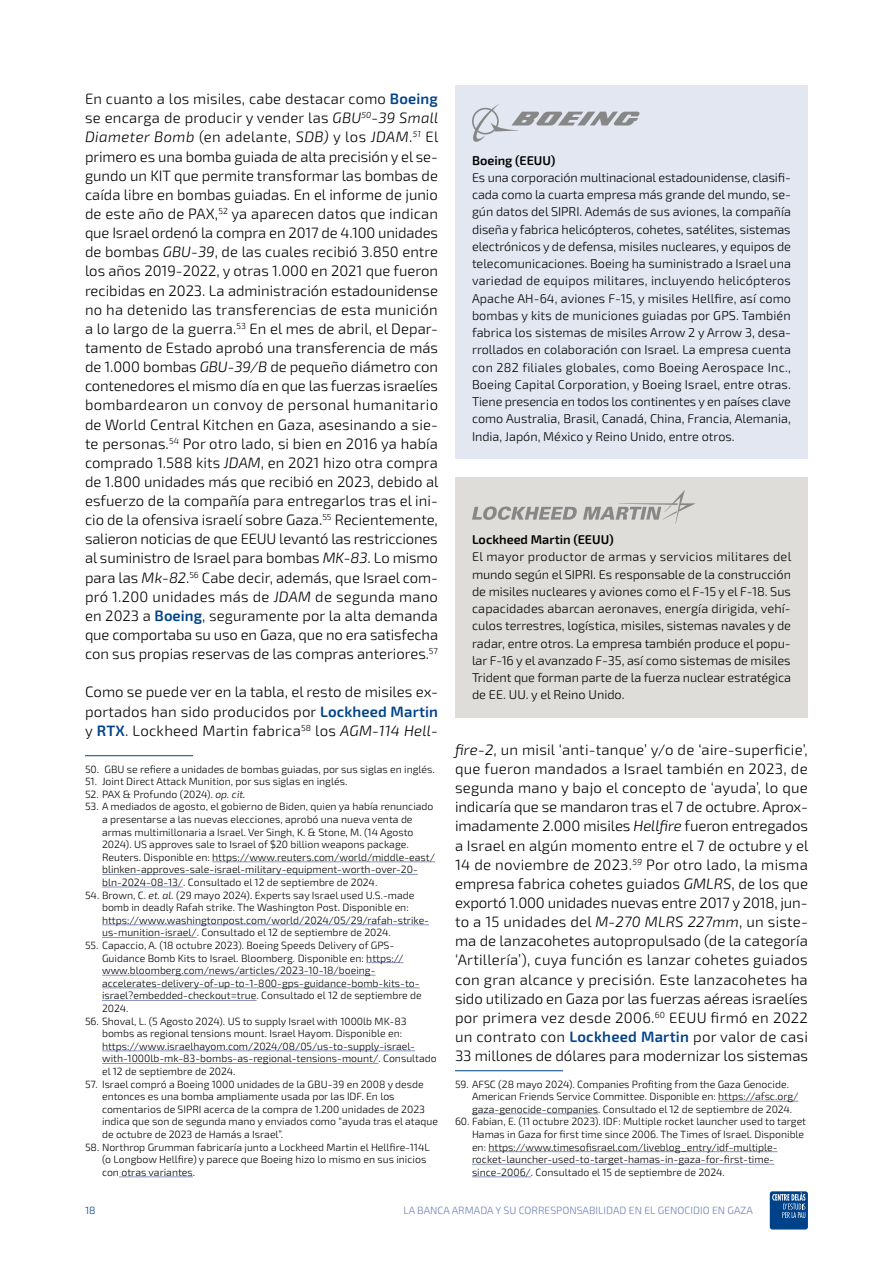
<style>
.page{position:relative;width:893px;height:1263px;background:#fff}
.page>*{position:absolute;margin:0;border:0;box-sizing:border-box;transform-origin:0 0}
.t1{font:300 15px/19.2px "Exo 2.0";color:#000;text-align:justify}
.t2{font:300 12.75px/17.2px "Exo 2.0";color:#000;text-align:justify}
.t3{font:600 12.75px "Exo 2.0";color:#000}
.t4{font:300 10.5px/12.6px "Exo 2.0";color:#000}
.t5{font:300 10.5px "Exo 2.0";color:#6d80b6}
.t6{font:300 10.5px "Exo 2.0";color:#004289}
.s1{font-weight:600;color:#004289}
.s2{font-style:italic}
</style>
<div class="page">
<div style="left:770px;top:1191px;width:38px;height:38px;background:#004289;border-radius:3px"></div>
<svg style="left:772px;top:1192px;width:33px;height:26px"></svg>
<hr style="left:85px;top:755px;width:108px;height:1px;background:#004289">
<hr style="left:212px;top:861px;width:223px;height:1px;background:#8693c2">
<hr style="left:102px;top:874px;width:316px;height:1px;background:#8693c2">
<hr style="left:102px;top:887px;width:81px;height:1px;background:#8693c2">
<hr style="left:102px;top:924px;width:327px;height:1px;background:#8693c2">
<hr style="left:102px;top:937px;width:95px;height:1px;background:#8693c2">
<hr style="left:366px;top:962px;width:37px;height:1px;background:#8693c2">
<hr style="left:102px;top:975px;width:274px;height:1px;background:#8693c2">
<hr style="left:102px;top:987px;width:318px;height:1px;background:#8693c2">
<hr style="left:102px;top:1000px;width:155px;height:1px;background:#8693c2">
<hr style="left:102px;top:1050px;width:313px;height:1px;background:#8693c2">
<hr style="left:102px;top:1063px;width:276px;height:1px;background:#8693c2">
<hr style="left:119px;top:1176px;width:74px;height:1px;background:#8693c2">
<hr style="left:455px;top:1070px;width:108px;height:1px;background:#004289">
<hr style="left:718px;top:1101px;width:80px;height:1px;background:#8693c2">
<hr style="left:472px;top:1113px;width:126px;height:1px;background:#8693c2">
<hr style="left:488px;top:1151px;width:290px;height:1px;background:#8693c2">
<hr style="left:472px;top:1164px;width:302px;height:1px;background:#8693c2">
<hr style="left:472px;top:1176px;width:59px;height:1px;background:#8693c2">
<div style="left:455px;top:86px;width:353px;height:373px;background:#e2e7f1"></div>
<svg style="left:472px;top:104px;width:168px;height:38px"></svg>
<div style="left:455px;top:477px;width:353px;height:241px;background:#deddda"></div>
<svg style="left:472px;top:506px;width:105px;height:14px"></svg>
<svg style="left:583px;top:490px;width:112px;height:34px"></svg>
<p class="t1" style="left:85px;top:90px;width:355px">En cuanto a los misiles, cabe destacar como <span class="s1">Boeing </span>se encarga de producir y vender las <span class="s2">GBU</span><sup>50</sup><span class="s2">-39 Small Diameter Bomb</span> (en adelante, <span class="s2">SDB)</span> y los <span class="s2">JDAM</span>.<sup>51</sup> El primero es una bomba guiada de alta precisión y el se&shy;gundo un KIT que permite transformar las bombas de caída libre en bombas guiadas. En el informe de junio de este año de PAX,<sup>52</sup> ya aparecen datos que indican que Israel ordenó la compra en 2017 de 4.100 unidades de bombas <span class="s2">GBU-39</span>, de las cuales recibió 3.850 entre los años 2019-2022, y otras 1.000 en 2021 que fueron recibidas en 2023. La administración estadounidense no ha detenido las transferencias de esta munición a lo largo de la guerra.<sup>53</sup> En el mes de abril, el Depar&shy;tamento de Estado aprobó una transferencia de más de 1.000 bombas <span class="s2">GBU-39/B</span> de pequeño diámetro con contenedores el mismo día en que las fuerzas israelíes bombardearon un convoy de personal humanitario de World Central Kitchen en Gaza, asesinando a sie&shy;te personas.<sup>54</sup> Por otro lado, si bien en 2016 ya había comprado 1.588 kits <span class="s2">JDAM</span>, en 2021 hizo otra compra de 1.800 unidades más que recibió en 2023, debido al esfuerzo de la compañía para entregarlos tras el ini&shy;cio de la ofensiva israelí sobre Gaza.<sup>55</sup> Recientemente, salieron noticias de que EEUU levantó las restricciones al suministro de Israel para bombas <span class="s2">MK-83</span>. Lo mismo para las <span class="s2">Mk-82</span>.<sup>56</sup> Cabe decir, además, que Israel com&shy;pró 1.200 unidades más de <span class="s2">JDAM</span> de segunda mano en 2023 a <span class="s1">Boeing</span>, seguramente por la alta demanda que comportaba su uso en Gaza, que no era satisfecha con sus propias reservas de las compras anteriores.<sup>57</sup></p>
<h1 class="t1" style="left:85px;top:683px;width:355px">Como se puede ver en la tabla, el resto de misiles ex&shy;portados han sido producidos por <span class="s1">Lockheed Martin </span>y <span class="s1">RTX</span>. Lockheed Martin fabrica<sup>58</sup> los <span class="s2">AGM-114 Hell-</span></h1>
<p class="t4" style="left:85px;top:763px;width:351px">50. GBU se refiere a unidades de bombas guiadas, por sus siglas en inglés.</p>
<p class="t4" style="left:85px;top:775px;width:264px">51. Joint Direct Attack Munition, por sus siglas en inglés.</p>
<p class="t4" style="left:85px;top:788px;width:162px">52. PAX &amp; Profundo (2024). <span class="s2">op. cit.</span></p>
<p class="t4" style="left:102px;top:801px;width:335px;text-indent:-17px">53. A mediados de agosto, el gobierno de Biden, quien ya había renunciado a presentarse a las nuevas elecciones, aprobó una nueva venta de armas multimillonaria a Israel. Ver Singh, K. &amp; Stone, M. (14 Agosto 2024). US approves sale to Israel of $20 billion weapons package.<br>Reuters. Disponible en: https://www.reuters.com/world/middle-east/ blinken-approves-sale-israel-military-equipment-worth-over-20- bln-2024-08-13/. Consultado el 12 de septiembre de 2024.</p>
<p class="t4" style="left:102px;top:889px;width:329px;text-indent:-17px">54. Brown, C. <span class="s2">et. al.</span> (29 mayo 2024). Experts say Israel used U.S.-made bomb in deadly Rafah strike. The Washington Post. Disponible en: https://www.washingtonpost.com/world/2024/05/29/rafah-strike&shy;us-munition-israel/. Consultado el 12 de septiembre de 2024.</p>
<p class="t4" style="left:102px;top:939px;width:321px;text-indent:-17px">55. Capaccio, A. (18 octubre 2023). Boeing Speeds Delivery of GPS-Guidance Bomb Kits to Israel. Bloomberg. Disponible en: https:// www.bloomberg.com/news/articles/2023-10-18/boeing&shy;accelerates-delivery-of-up-to-1-800-gps-guidance-bomb-kits-to&shy;israel?embedded-checkout=true. Consultado el 12 de septiembre de 2024.</p>
<p class="t4" style="left:102px;top:1015px;width:336px;text-indent:-17px">56. Shoval, L. (5 Agosto 2024). US to supply Israel with 1000lb MK-83 bombs as regional tensions mount. Israel Hayom. Disponible en: https://www.israelhayom.com/2024/08/05/us-to-supply-israel&shy;with-1000lb-mk-83-bombs-as-regional-tensions-mount/. Consultado el 12 de septiembre de 2024.</p>
<p class="t4" style="left:102px;top:1078px;width:337px;text-indent:-17px">57. Israel compró a Boeing 1000 unidades de la GBU-39 en 2008 y desde entonces es una bomba ampliamente usada por las IDF. En los comentarios de SIPRI acerca de la compra de 1.200 unidades de 2023 indica que son de segunda mano y enviados como “ayuda tras el ataque de octubre de 2023 de Hamás a Israel”.</p>
<p class="t4" style="left:102px;top:1141px;width:329px;text-indent:-17px">58. Northrop Grumman fabricaría junto a Lockheed Martin el Hellfire-114L (o Longbow Hellfire) y parece que Boeing hizo lo mismo en sus inicios con otras variantes.</p>
<p class="t3" style="left:472px;top:153px;width:85px">Boeing (EEUU)</p>
<p class="t2" style="left:472px;top:169px;width:320px">Es una corporación multinacional estadounidense, clasifi&shy;cada como la cuarta empresa más grande del mundo, se&shy;gún datos del SIPRI. Además de sus aviones, la compañía diseña y fabrica helicópteros, cohetes, satélites, sistemas electrónicos y de defensa, misiles nucleares, y equipos de telecomunicaciones. Boeing ha suministrado a Israel una variedad de equipos militares, incluyendo helicópteros Apache AH-64, aviones F-15, y misiles Hellfire, así como bombas y kits de municiones guiadas por GPS. También fabrica los sistemas de misiles Arrow 2 y Arrow 3, desa&shy;rrollados en colaboración con Israel. La empresa cuenta con 282 filiales globales, como Boeing Aerospace Inc., Boeing Capital Corporation, y Boeing Israel, entre otras.<br>Tiene presencia en todos los continentes y en países clave como Australia, Brasil, Canadá, China, Francia, Alemania, India, Japón, México y Reino Unido, entre otros.</p>
<p class="t3" style="left:472px;top:532px;width:143px">Lockheed Martin (EEUU)</p>
<p class="t2" style="left:472px;top:549px;width:321px">El mayor productor de armas y servicios militares del mundo según el SIPRI. Es responsable de la construcción de misiles nucleares y aviones como el F-15 y el F-18. Sus capacidades abarcan aeronaves, energía dirigida, vehí&shy;culos terrestres, logística, misiles, sistemas navales y de radar, entre otros. La empresa también produce el popu&shy;lar F-16 y el avanzado F-35, así como sistemas de misiles Trident que forman parte de la fuerza nuclear estratégica de EE. UU. y el Reino Unido.</p>
<p class="t1" style="left:455px;top:740px;width:355px"><span class="s2">fire-2</span>, un misil ‘anti-tanque’ y/o de ‘aire-superficie’, que fueron mandados a Israel también en 2023, de segunda mano y bajo el concepto de ‘ayuda’, lo que indicaría que se mandaron tras el 7 de octubre. Aprox&shy;imadamente 2.000 misiles <span class="s2">Hellfire</span> fueron entregados a Israel en algún momento entre el 7 de octubre y el 14 de noviembre de 2023.<sup>59</sup> Por otro lado, la misma empresa fabrica cohetes guiados <span class="s2">GMLRS</span>, de los que exportó 1.000 unidades nuevas entre 2017 y 2018, jun&shy;to a 15 unidades del <span class="s2">M-270 MLRS 227mm</span>, un siste&shy;ma de lanzacohetes autopropulsado (de la categoría ‘Artillería’), cuya función es lanzar cohetes guiados con gran alcance y precisión. Este lanzacohetes ha sido utilizado en Gaza por las fuerzas aéreas israelíes por primera vez desde 2006.<sup>60</sup> EEUU firmó en 2022 un contrato con <span class="s1">Lockheed Martin</span> por valor de casi 33 millones de dólares para modernizar los sistemas</p>
<p class="t4" style="left:472px;top:1078px;width:328px;text-indent:-17px">59. -AFSC (28 mayo 2024). Companies Pro-f-i-ting from the Gaza Genocide.<br>American Friends Service Committee. Disponible en: https://afsc.org/ gaza-genocide-companies. Consultado el 12 de septiembre de 2024.</p>
<p class="t4" style="left:472px;top:1116px;width:336px;text-indent:-17px">60. Fabian, E. (11 octubre 2023). IDF: Multiple rocket launcher used to target Hamas in Gaza for first time since 2006. The Times of Israel. Disponible en: https://www.timesofisrael.com/liveblog_entry/idf-multiple&shy;rocket-launcher-used-to-target-hamas-in-gaza-for-first-time&shy;since-2006/. Consultado el 15 de septiembre de 2024.</p>
<p class="t6" style="left:85px;top:1204px;width:12px">18</p>
<p class="t5" style="left:403px;top:1204px;width:351px">LA BANCA ARMADA Y SU CORRESPONSABILIDAD EN EL GENOCIDIO EN GAZA</p>
</div>
